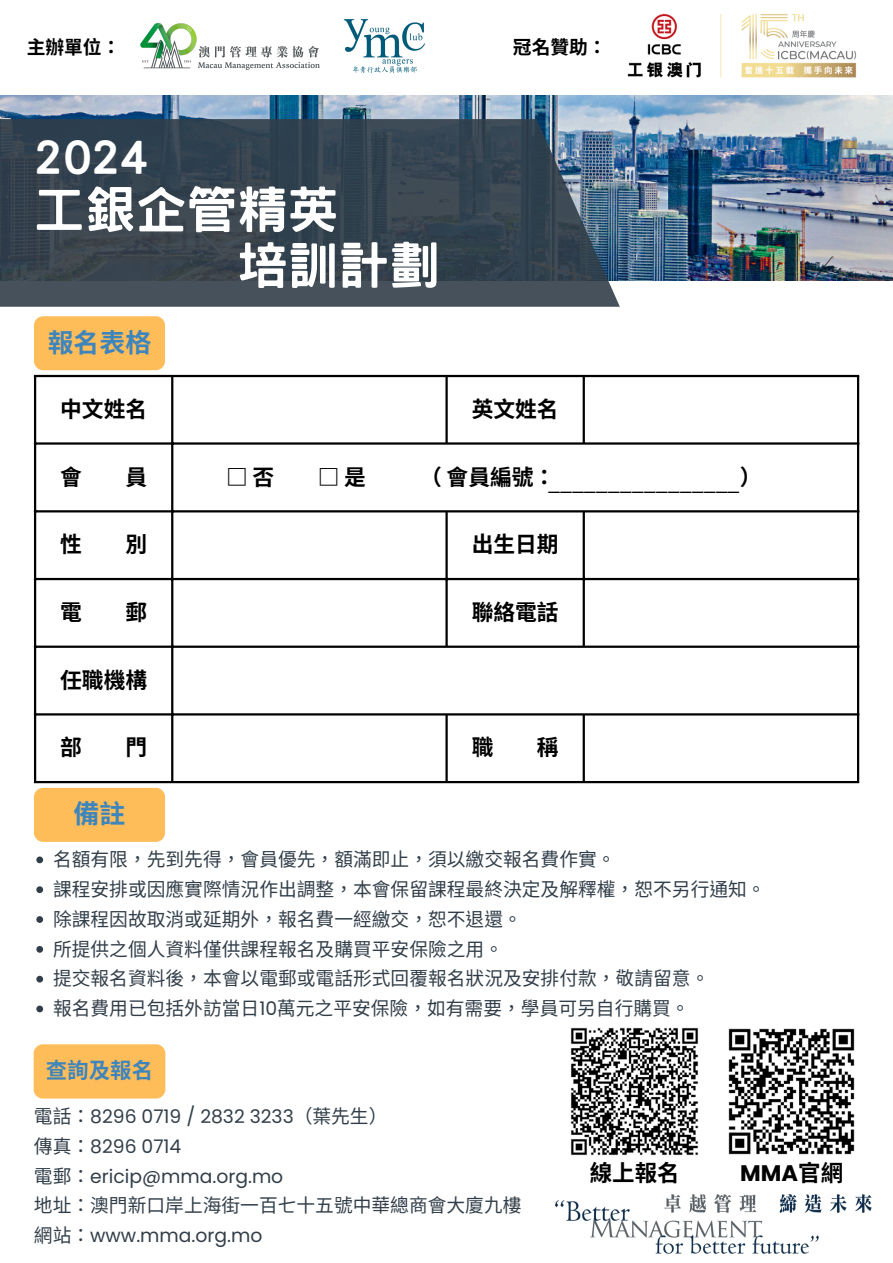
<style>
.page{position:relative;width:893px;height:1263px;background:#fff}
.page>*{position:absolute;margin:0;border:0;box-sizing:border-box;transform-origin:0 0}
.t1{font:800 50.7px/55.7px "Han Wang Hei";color:#fff}
.t2{font:800 45px "Han Wang Hei";color:#fff}
.t3{font:700 25.88px "Noto Sans CJ Ksc";color:#3e85bc}
.t4{font:700 22.5px "Poppins";color:#000}
.t5{font:700 22.5px "Noto Sans CJ Ksc";color:#000}
.t6{font:700 21.75px "Noto Sans CJ Ksc";color:#000}
.t7{font:700 21.45px "Noto Sans CJ Ksc";color:#3e85bc}
.t8{font:21.38px "Noto Sans TC";color:#000}
.t9{font:18.75px "Noto Sans CJ Ksc";color:#313e49}
.t10{font:18.75px "Poppins";color:#313e49}
.t11{font:700 18.75px "Noto Sans TC";color:#000}
.s1{font-family:"Poppins"}
.s2{font-family:"Noto Sans CJ Ksc"}
</style>
<div class="page">
<img style="left:0;top:95px;width:893px;height:185px">
<svg style="left:0;top:119px;width:620px;height:188px;background:#3b4956"></svg>
<hr style="left:34px;top:377px;width:2px;height:404px;background:#000">
<hr style="left:171px;top:377px;width:2px;height:404px;background:#000">
<hr style="left:445px;top:377px;width:3px;height:65px;background:#000">
<hr style="left:445px;top:512px;width:3px;height:134px;background:#000">
<hr style="left:445px;top:715px;width:3px;height:66px;background:#000">
<hr style="left:582px;top:377px;width:3px;height:65px;background:#000">
<hr style="left:582px;top:512px;width:3px;height:134px;background:#000">
<hr style="left:582px;top:715px;width:3px;height:66px;background:#000">
<hr style="left:857px;top:377px;width:2px;height:404px;background:#000">
<hr style="left:34px;top:375px;width:825px;height:2px;background:#000">
<hr style="left:34px;top:442px;width:825px;height:3px;background:#000">
<hr style="left:34px;top:510px;width:825px;height:2px;background:#000">
<hr style="left:34px;top:578px;width:825px;height:2px;background:#000">
<hr style="left:34px;top:646px;width:825px;height:2px;background:#000">
<hr style="left:34px;top:713px;width:825px;height:2px;background:#000">
<hr style="left:34px;top:781px;width:825px;height:2px;background:#000">
<img style="left:555px;top:1194px;width:316px;height:59px">
<svg style="left:36px;top:856px;width:7px;height:7px"></svg>
<svg style="left:36px;top:886px;width:7px;height:7px"></svg>
<svg style="left:36px;top:916px;width:7px;height:7px"></svg>
<svg style="left:36px;top:946px;width:7px;height:7px"></svg>
<svg style="left:36px;top:976px;width:7px;height:6px"></svg>
<svg style="left:36px;top:1005px;width:7px;height:7px"></svg>
<img style="left:728px;top:1028px;width:127px;height:127px">
<img style="left:571px;top:1027px;width:127px;height:129px">
<div style="left:34px;top:1044px;width:131px;height:54px;background:#ffbd59"></div>
<div style="left:34px;top:788px;width:131px;height:54px;background:#ffbd59"></div>
<div style="left:34px;top:316px;width:131px;height:54px;background:#ffbd59"></div>
<img style="left:140px;top:22px;width:180px;height:48px">
<img style="left:343px;top:19px;width:82px;height:54px">
<img style="left:627px;top:13px;width:230px;height:65px">
<p class="t11" style="left:27px;top:32px;width:95px">主辦單位：</p>
<p class="t11" style="left:513px;top:32px;width:95px">冠名贊助：</p>
<p class="t2" style="left:34px;top:135px;width:116px">2024</p>
<p class="t1" style="left:237px;top:181px;width:204px;text-indent:-203px">工銀企管精英<br>培訓計劃</p>
<h4 class="t3" style="left:48px;top:322px;width:105px">報名表格</h4>
<h5 class="t6" style="left:60px;top:392px;width:85px">中文姓名</h5>
<p class="t6" style="left:472px;top:392px;width:85px">英文姓名</p>
<p class="t6" style="left:60px;top:459px;width:23px">會</p>
<p class="t6" style="left:125px;top:459px;width:23px">員</p>
<h5 class="t6" style="left:226px;top:459px;width:50px">□否</h5>
<h5 class="t6" style="left:318px;top:459px;width:50px">□是</h5>
<h5 class="t6" style="left:420px;top:459px;width:119px">（會員編號：</h5>
<h5 class="t6" style="left:740px;top:459px;width:23px">）</h5>
<p class="t8" style="left:548px;top:465px;width:193px">________________</p>
<p class="t6" style="left:60px;top:527px;width:23px">性</p>
<p class="t6" style="left:125px;top:527px;width:23px">別</p>
<h1 class="t6" style="left:472px;top:527px;width:88px">出生日期</h1>
<p class="t6" style="left:60px;top:595px;width:21px">電</p>
<p class="t6" style="left:125px;top:595px;width:22px">郵</p>
<h2 class="t6" style="left:472px;top:595px;width:88px">聯絡電話</h2>
<p class="t6" style="left:60px;top:662px;width:88px">任職機構</p>
<p class="t6" style="left:60px;top:730px;width:23px">部</p>
<p class="t6" style="left:125px;top:730px;width:20px">門</p>
<p class="t6" style="left:472px;top:730px;width:22px">職</p>
<p class="t6" style="left:537px;top:730px;width:23px">稱</p>
<h4 class="t3" style="left:74px;top:793px;width:53px">備註</h4>
<p class="t9" style="left:53px;top:844px;width:551px">名額有限， 先到先得， 會員優先， 額滿即止， 須以繳交報名費作實。</p>
<p class="t9" style="left:53px;top:874px;width:701px">課程安排或因應實際情況作出調整， 本會保留課程最終決定及解釋權， 恕不另行通知。</p>
<p class="t9" style="left:53px;top:904px;width:457px">除課程因故取消或延期外， 報名費一經繳交， 恕不退還。</p>
<p class="t9" style="left:53px;top:934px;width:438px">所提供之個人資料僅供課程報名及購買平安保險之用。</p>
<p class="t9" style="left:53px;top:963px;width:645px">提交報名資料後， 本會以電郵或電話形式回覆報名狀況及安排付款， 敬請留意。</p>
<p class="t9" style="left:53px;top:993px;width:625px">報名費用已包括外訪當日 <span class="s1">10</span>萬元之平安保險， 如有需要， 學員可另自行購買。</p>
<p class="t7" style="left:46px;top:1053px;width:105px">查詢及報名</p>
<p class="t10" style="left:34px;top:1103px;width:355px"><span class="s2">電話：</span> 8296 0719 / 2832 3233<span class="s2">（葉先生）</span></p>
<p class="t10" style="left:34px;top:1133px;width:149px"><span class="s2">傳真：</span> 8296 0714</p>
<h3 class="t10" style="left:34px;top:1163px;width:251px"><span class="s2">電郵：</span> ericip@mma.org.mo</h3>
<p class="t9" style="left:34px;top:1191px;width:488px">地址： 澳門新口岸上海街一百七十五號中華總商會大廈九樓</p>
<p class="t10" style="left:34px;top:1222px;width:230px"><span class="s2">網站：</span> www.mma.org.mo</p>
<p class="t5" style="left:590px;top:1155px;width:88px">線上報名</p>
<p class="t4" style="left:740px;top:1158px;width:103px">MMA<span class="s2">官網</span></p>
</div>
